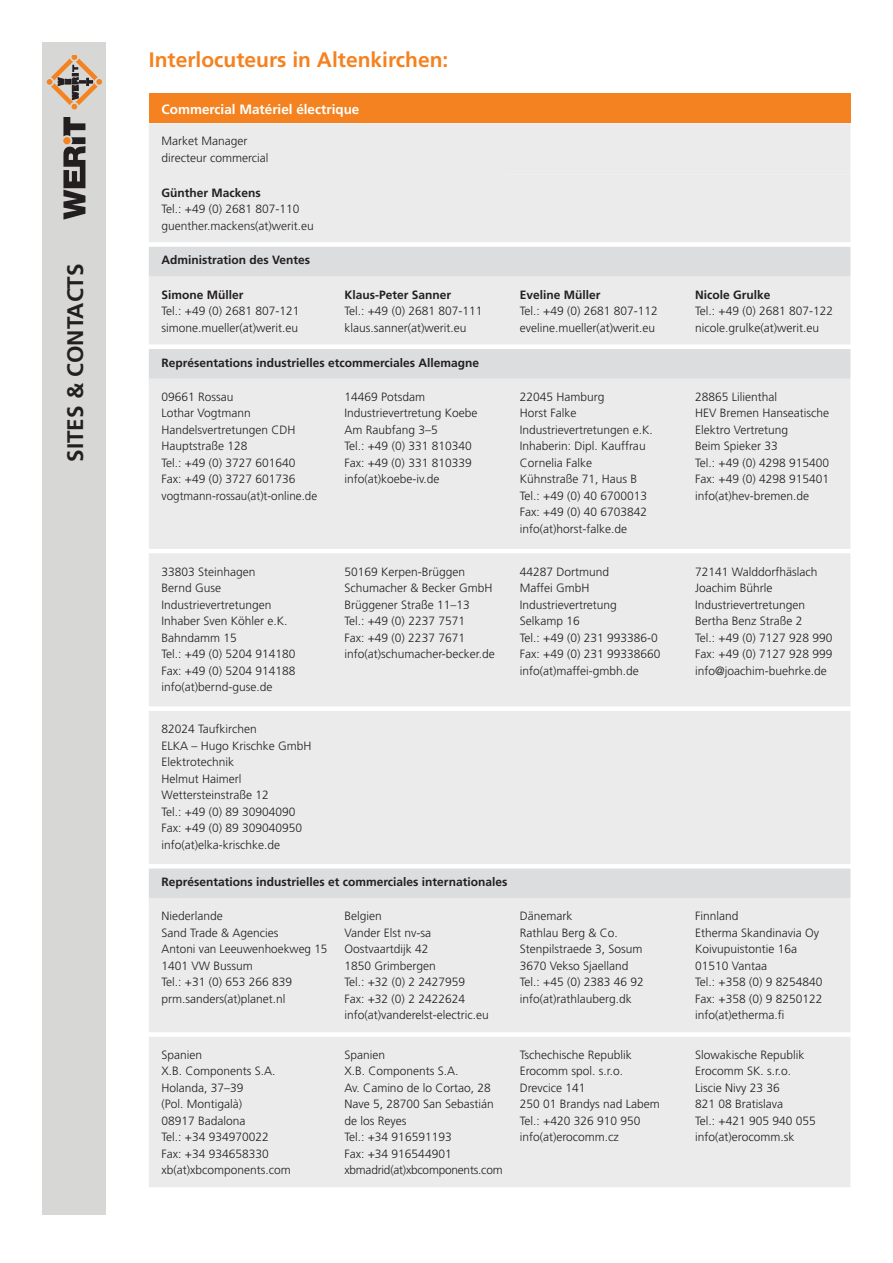
<style>
.page{position:relative;width:893px;height:1263px;background:#fff}
.page>*{position:absolute;margin:0;border:0;box-sizing:border-box;transform-origin:0 0}
.t1{font:700 22.5px "Frutiger CE";color:#231f20}
.t2{font:700 21px "Frutiger CE";color:#f58220}
.t3{font:700 13.5px "Frutiger CE";color:#fff}
.t4{font:300 12px/16.5px "Frutiger CE";color:#231f20}
.t5{font:700 12px "Frutiger CE";color:#231f20}
</style>
<div class="page">
<div style="left:149px;top:94px;width:701px;height:29px;background:#f58220"></div>
<div style="left:149px;top:123px;width:701px;height:51px;background:#ebebec"></div>
<div style="left:149px;top:174px;width:701px;height:1013px;background:#ebebec"></div>
<svg style="left:149px;top:242px;width:701px;height:5px"></svg>
<svg style="left:149px;top:247px;width:701px;height:651px;background:#e9e9ea"></svg>
<div style="left:43px;top:43px;width:63px;height:1171px;background:#d7d7d5"></div>
<svg style="left:63px;top:117px;width:22px;height:103px"></svg>
<div style="left:63px;top:137px;width:8px;height:7px;background:#f58220;border-radius:50%"></div>
<svg style="left:47px;top:56px;width:55px;height:54px"></svg>
<h1 class="t1" style="left:62px;top:462px;width:200px;rotate:-90deg">SITES &amp; CONTACTS</h1>
<h2 class="t2" style="left:149px;top:47px;width:301px">Interlocuteurs in Altenkirchen:</h2>
<p class="t3" style="left:162px;top:101px;width:199px">Commercial Matériel électrique</p>
<p class="t4" style="left:162px;top:133px;width:108px">Market Manager directeur commercial</p>
<p class="t5" style="left:162px;top:185px;width:101px">Günther Mackens</p>
<p class="t4" style="left:162px;top:200px;width:154px">Tel.: +49 (0) 2681 807-110 guenther.mackens(at)werit.eu</p>
<p class="t5" style="left:162px;top:253px;width:150px">Administration des Ventes</p>
<p class="t5" style="left:162px;top:287px;width:84px">Simone Müller</p>
<p class="t4" style="left:162px;top:303px;width:139px">Tel.: +49 (0) 2681 807-121 simone.mueller(at)werit.eu</p>
<p class="t5" style="left:344px;top:287px;width:108px">Klaus-Peter Sanner</p>
<p class="t4" style="left:344px;top:303px;width:139px">Tel.: +49 (0) 2681 807-111 klaus.sanner(at)werit.eu</p>
<p class="t5" style="left:520px;top:287px;width:82px">Eveline Müller</p>
<p class="t4" style="left:520px;top:303px;width:139px">Tel.: +49 (0) 2681 807-112 eveline.mueller(at)werit.eu</p>
<p class="t5" style="left:695px;top:287px;width:77px">Nicole Grulke</p>
<p class="t4" style="left:695px;top:303px;width:139px">Tel.: +49 (0) 2681 807-122 nicole.grulke(at)werit.eu</p>
<p class="t5" style="left:162px;top:355px;width:319px">Représentations industrielles etcommerciales Allemagne</p>
<p class="t4" style="left:162px;top:388px;width:157px">09661 Rossau<br>Lothar Vogtmann<br>Handelsvertretungen CDH<br>Hauptstraße 128<br>Tel.: +49 (0) 3727 601640<br>Fax: +49 (0) 3727 601736 vogtmann-rossau(at)t-online.de</p>
<p class="t4" style="left:344px;top:388px;width:135px">14469 Potsdam<br>Industrievertretung Koebe<br>Am Raubfang 3–5<br>Tel.: +49 (0) 331 810340<br>Fax: +49 (0) 331 810339 info(at)koebe-iv.de</p>
<p class="t4" style="left:520px;top:388px;width:135px">22045 Hamburg<br>Horst Falke<br>Industrievertretungen e.K.<br>Inhaberin: Dipl. Kauffrau<br>Cornelia Falke<br>Kühnstraße 71, Haus B<br>Tel.: +49 (0) 40 6700013<br>Fax: +49 (0) 40 6703842 info(at)horst-falke.de</p>
<p class="t4" style="left:695px;top:388px;width:135px">28865 Lilienthal<br>HEV Bremen Hanseatische<br>Elektro Vertretung<br>Beim Spieker 33<br>Tel.: +49 (0) 4298 915400<br>Fax: +49 (0) 4298 915401 info(at)hev-bremen.de</p>
<p class="t4" style="left:162px;top:563px;width:135px">33803 Steinhagen<br>Bernd Guse<br>Industrievertretungen<br>Inhaber Sven Köhler e.K.<br>Bahndamm 15<br>Tel.: +49 (0) 5204 914180<br>Fax: +49 (0) 5204 914188 info(at)bernd-guse.de</p>
<p class="t4" style="left:344px;top:563px;width:152px">50169 Kerpen-Brüggen<br>Schumacher &amp; Becker GmbH<br>Brüggener Straße 11–13<br>Tel.: +49 (0) 2237 7571<br>Fax: +49 (0) 2237 7671 info(at)schumacher-becker.de</p>
<p class="t4" style="left:520px;top:563px;width:142px">44287 Dortmund<br>Maffei GmbH<br>Industrievertretung<br>Selkamp 16<br>Tel.: +49 (0) 231 993386-0<br>Fax: +49 (0) 231 99338660 info(at)maffei-gmbh.de</p>
<p class="t4" style="left:695px;top:563px;width:139px">72141 Walddorfhäslach<br>Joachim Bührle<br>Industrievertretungen<br>Bertha Benz Straße 2<br>Tel.: +49 (0) 7127 928 990<br>Fax: +49 (0) 7127 928 999 info@joachim-buehrke.de</p>
<p class="t4" style="left:162px;top:720px;width:152px">82024 Taufkirchen<br>ELKA – Hugo Krischke GmbH<br>Elektrotechnik<br>Helmut Haimerl<br>Wettersteinstraße 12<br>Tel.: +49 (0) 89 30904090<br>Fax: +49 (0) 89 309040950 info(at)elka-krischke.de</p>
<p class="t5" style="left:162px;top:875px;width:347px">Représentations industrielles et commerciales internationales</p>
<p class="t4" style="left:162px;top:908px;width:167px">Niederlande<br>Sand Trade &amp; Agencies<br>Antoni van Leeuwenhoekweg 15<br>1401 VW Bussum<br>Tel.: +31 (0) 653 266 839 prm.sanders(at)planet.nl</p>
<p class="t4" style="left:344px;top:908px;width:146px">Belgien<br>Vander Elst nv-sa<br>Oostvaartdijk 42<br>1850 Grimbergen<br>Tel.: +32 (0) 2 2427959<br>Fax: +32 (0) 2 2422624 info(at)vanderelst-electric.eu</p>
<p class="t4" style="left:520px;top:908px;width:125px">Dänemark<br>Rathlau Berg &amp; Co.<br>Stenpilstraede 3, Sosum<br>3670 Vekso Sjaelland<br>Tel.: +45 (0) 2383 46 92 info(at)rathlauberg.dk</p>
<p class="t4" style="left:695px;top:908px;width:129px">Finnland<br>Etherma Skandinavia Oy<br>Koivupuistontie 16a<br>01510 Vantaa<br>Tel.: +358 (0) 9 8254840<br>Fax: +358 (0) 9 8250122 info(at)etherma.fi</p>
<p class="t4" style="left:162px;top:1046px;width:131px">Spanien<br>X.B. Components S.A.<br>Holanda, 37–39<br>(Pol. Montigalà)<br>08917 Badalona<br>Tel.: +34 934970022<br>Fax: +34 934658330 xb(at)xbcomponents.com</p>
<p class="t4" style="left:344px;top:1046px;width:160px">Spanien<br>X.B. Components S.A.<br>Av. Camino de lo Cortao, 28<br>Nave 5, 28700 San Sebastián de los Reyes<br>Tel.: +34 916591193<br>Fax: +34 916544901 xbmadrid(at)xbcomponents.com</p>
<p class="t4" style="left:520px;top:1046px;width:142px">Tschechische Republik<br>Erocomm spol. s.r.o.<br>Drevcice 141<br>250 01 Brandys nad Labem<br>Tel.: +420 326 910 950 info(at)erocomm.cz</p>
<p class="t4" style="left:695px;top:1046px;width:122px">Slowakische Republik<br>Erocomm SK. s.r.o.<br>Liscie Nivy 23 36<br>821 08 Bratislava<br>Tel.: +421 905 940 055 info(at)erocomm.sk</p>
</div>
